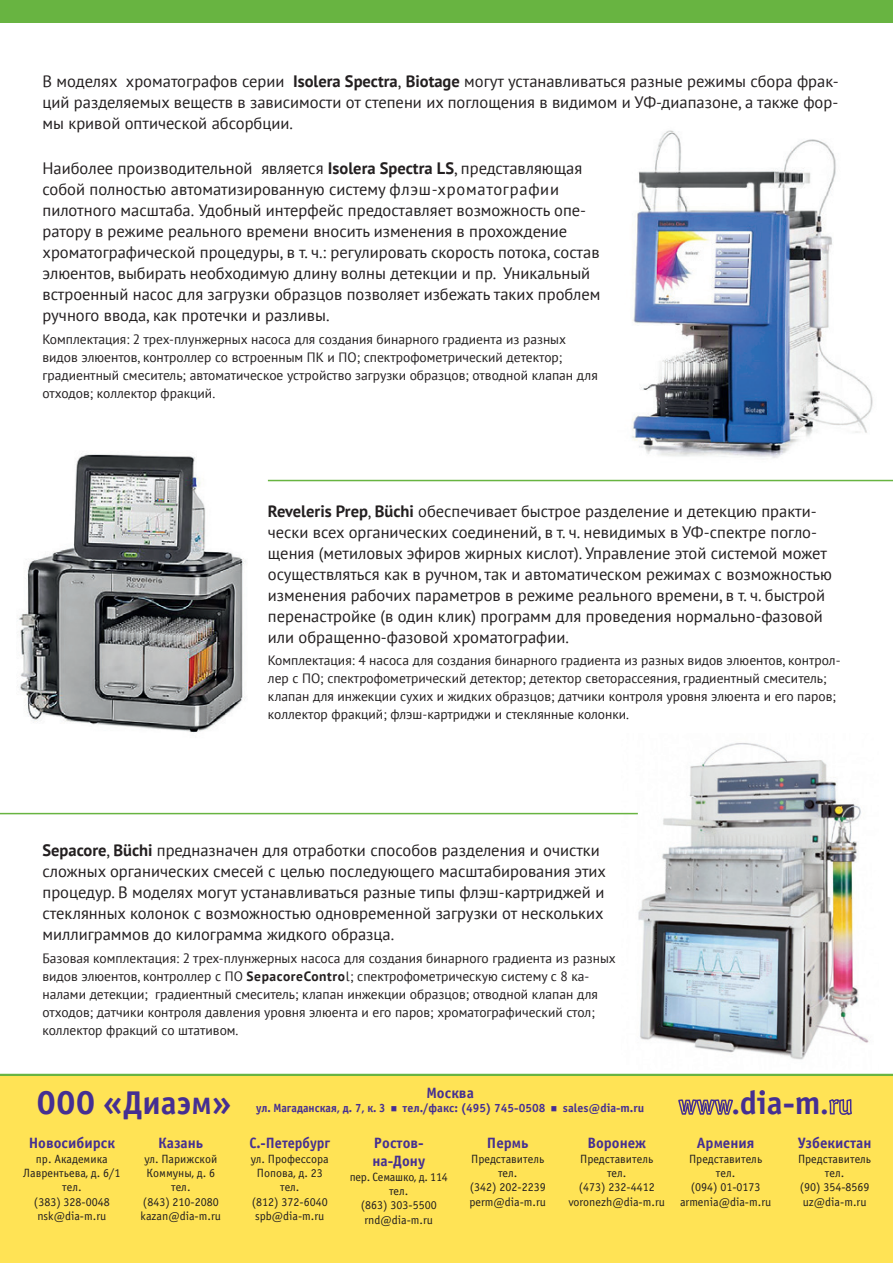
<style>
.page{position:relative;width:893px;height:1263px;background:#fff}
.page>*{position:absolute;margin:0;border:0;box-sizing:border-box;transform-origin:0 0}
.t1{font:700 33px "Officina Sans C";color:#452f92}
.t2{font:16.5px/21px "PT Sans";color:#231f20}
.t3{font:700 15px/18px "Officina Sans C";color:#452f92}
.t4{font:700 15px "Officina Sans C";color:#452f92;scale:.95 1}
.t5{font:13.5px/18px "PT Sans";color:#231f20}
.t6{font:12px/14.4px "Officina Sans C";color:#231f20;text-align:center}
.t7{font:700 12px "Officina Sans C";color:#452f92;scale:.95 1}
.s1{font-weight:700}
.s2{font-size:27px}
</style>
<div class="page">
<div style="left:0;top:1074px;width:893px;height:189px;background:#ffe355"></div>
<svg style="left:677px;top:1086px;width:57px;height:65px;background:#e7cc5c"></svg>
<svg style="left:828px;top:1098px;width:25px;height:18px"></svg>
<div style="left:0;top:0;width:893px;height:22px;background:#68b441"></div>
<img style="left:631px;top:130px;width:242px;height:328px">
<img style="left:19px;top:454px;width:227px;height:279px">
<img style="left:622px;top:743px;width:247px;height:317px">
<hr style="left:268px;top:480px;width:625px;height:1px;background:#68b441">
<hr style="left:0;top:813px;width:638px;height:1px;background:#68b441">
<p class="t2" style="left:43px;top:70px;width:798px;text-align:justify">В моделях хроматографов серии <span class="s1">Isolera Spectra</span>, <span class="s1">Biotage</span> могут устанавливаться разные режимы сбора фрак&shy;ций разделяемых веществ в зависимости от степени их поглощения в видимом и УФ-диапазоне, а также фор&shy;мы кривой оптической абсорбции.</p>
<p class="t2" style="left:43px;top:158px;width:560px">Наиболее производительной является <span class="s1">Isolera Spectra LS</span>, представляющая собой полностью автоматизированную систему флэш-хроматографии пилотного масштаба. Удобный интерфейс предоставляет возможность опе&shy;ратору в режиме реального времени вносить изменения в прохождение хроматографической процедуры, в т. ч.: регулировать скорость потока, состав элюентов, выбирать необходимую длину волны детекции и пр. Уникальный встроенный насос для загрузки образцов позволяет избежать таких проблем ручного ввода, как протечки и разливы.</p>
<p class="t5" style="left:43px;top:329px;width:557px">Комплектация: 2 трех-плунжерных насоса для создания бинарного градиента из разных видов элюентов, контроллер со встроенным ПК и ПО; спектрофометрический детектор; градиентный смеситель; автоматическое устройство загрузки образцов; отводной клапан для отходов; коллектор фракций.</p>
<p class="t2" style="left:268px;top:500px;width:566px"><span class="s1">Reveleris Prep</span>, <span class="s1">Büchi</span> обеспечивает быстрое разделение и детекцию практи&shy;чески всех органических соединений, в т. ч. невидимых в УФ-спектре погло&shy;щения (метиловых эфиров жирных кислот). Управление этой системой может осуществляться как в ручном, так и автоматическом режимах с возможностью изменения рабочих параметров в режиме реального времени, в т. ч. быстрой перенастройке (в один клик) программ для проведения нормально-фазовой или обращенно-фазовой хроматографии.</p>
<p class="t5" style="left:268px;top:651px;width:574px">Комплектация: 4 насоса для создания бинарного градиента из разных видов элюентов, контрол&shy;лер с ПО; спектрофометрический детектор; детектор светорассеяния, градиентный смеситель; клапан для инжекции сухих и жидких образцов; датчики контроля уровня элюента и его паров; коллектор фракций; флэш-картриджи и стеклянные колонки.</p>
<p class="t2" style="left:43px;top:840px;width:565px"><span class="s1">Sepacore</span>, <span class="s1">Büchi</span> предназначен для отработки способов разделения и очистки сложных органических смесей с целью последующего масштабирования этих процедур. В моделях могут устанавливаться разные типы флэш-картриджей и стеклянных колонок с возможностью одновременной загрузки от нескольких миллиграммов до килограмма жидкого образца.</p>
<p class="t5" style="left:43px;top:948px;width:575px">Базовая комплектация: 2 трех-плунжерных насоса для создания бинарного градиента из разных видов элюентов, контроллер с ПО <span class="s1">SepacoreContro</span>l; спектрофометрическую систему с 8 ка&shy;налами детекции; градиентный смеситель; клапан инжекции образцов; отводной клапан для отходов; датчики контроля давления уровня элюента и его паров; хроматографический стол; коллектор фракций со штативом.</p>
<p class="t3" style="left:426px;top:1084px;width:49px">Москва</p>
<p class="t7" style="left:256px;top:1101px;width:410px">ул. Магаданская, д. 7, к. 3 ■ тел./факс: (495) 745-0508 ■ sales@dia-m.ru</p>
<p class="t1" style="left:37px;top:1084px;width:196px">ООО «Диаэм»</p>
<p class="t1" style="left:732px;top:1084px;width:98px"><span class="s2">.</span>dia-m<span class="s2">.</span></p>
<p class="t3" style="left:29px;top:1134px;width:88px">Новосибирск</p>
<p class="t6" style="left:23px;top:1151px;width:99px">пр. Академика<br>Лаврентьева, д. 6/1 тел.<br>(383) 328-0048 nsk@dia-m.ru</p>
<p class="t4" style="left:249px;top:1135px;width:87px">С.-Петербург</p>
<p class="t6" style="left:251px;top:1151px;width:79px">ул. Профессора<br>Попова, д. 23 тел.<br>(812) 372-6040 spb@dia-m.ru</p>
<p class="t3" style="left:798px;top:1134px;width:75px">Узбекистан</p>
<p class="t6" style="left:798px;top:1151px;width:75px">Представитель</p>
<p class="t6" style="left:800px;top:1166px;width:71px">тел.<br>(90) 354-8569</p>
<p class="t6" style="left:803px;top:1195px;width:65px">uz@dia-m.ru</p>
<p class="t3" style="left:158px;top:1134px;width:47px">Казань</p>
<p class="t6" style="left:141px;top:1151px;width:82px">ул. Парижской<br>Коммуны, д. 6 тел.<br>(843) 210-2080 kazan@dia-m.ru</p>
<p class="t3" style="left:372px;top:1134px;width:54px">Ростов&shy;на-Дону</p>
<p class="t6" style="left:350px;top:1169px;width:99px">пер. Семашко, д. 114 тел.<br>(863) 303-5500 rnd@dia-m.ru</p>
<p class="t3" style="left:487px;top:1134px;width:43px">Пермь</p>
<p class="t6" style="left:469px;top:1151px;width:78px">Представитель тел.<br>(342) 202-2239 perm@dia-m.ru</p>
<p class="t3" style="left:587px;top:1134px;width:60px">Воронеж</p>
<p class="t6" style="left:568px;top:1151px;width:98px">Представитель<br>тел.<br>(473) 232-4412 voronezh@dia-m.ru</p>
<p class="t3" style="left:697px;top:1134px;width:59px">Армения</p>
<p class="t6" style="left:689px;top:1151px;width:75px">Представитель тел.</p>
<p class="t6" style="left:691px;top:1180px;width:71px">(094) 01-0173</p>
<p class="t6" style="left:680px;top:1195px;width:93px">armenia@dia-m.ru</p>
</div>
